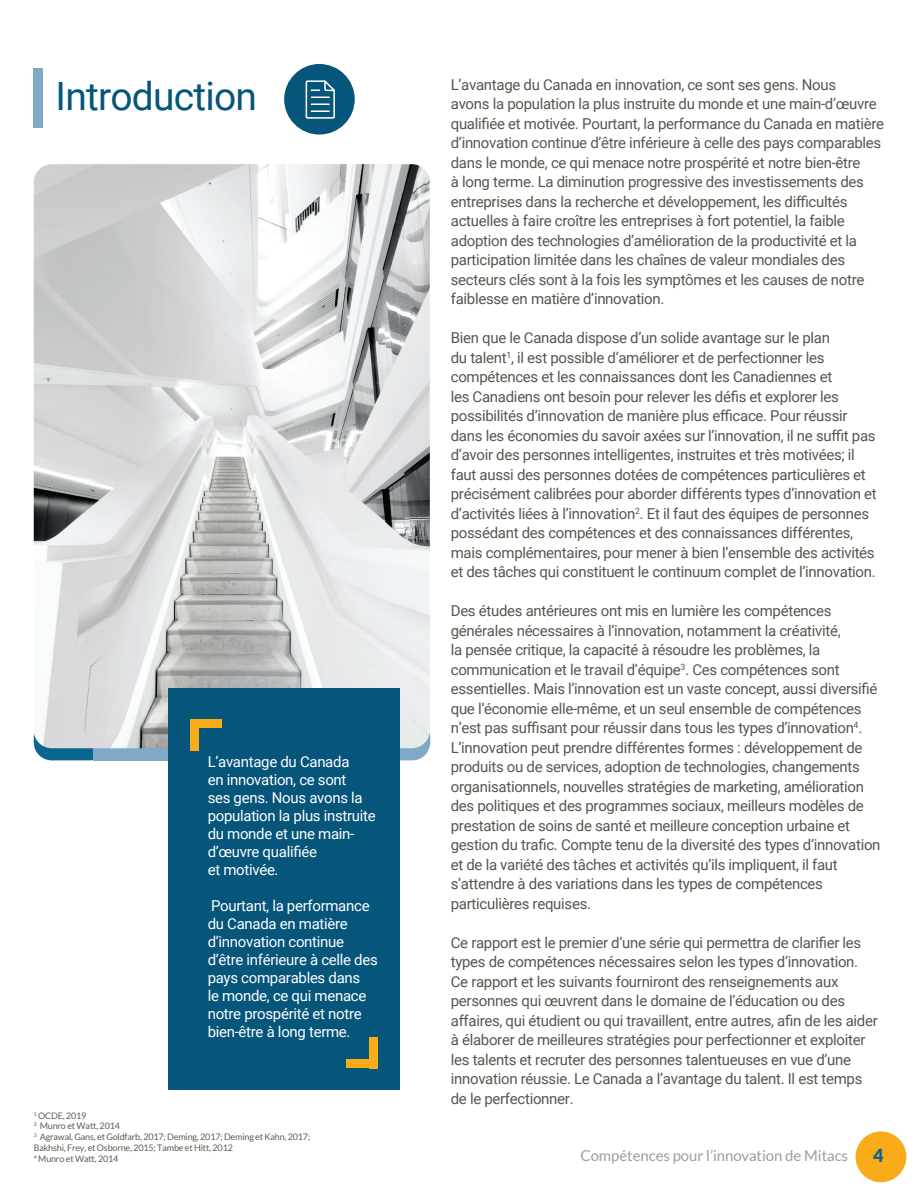
<style>
.page{position:relative;width:918px;height:1188px;background:#fff}
.page>*{position:absolute;margin:0;border:0;box-sizing:border-box;transform-origin:0 0}
.t1{font:39px "Roboto";letter-spacing:-.02em;color:#06557a}
.t2{font:900 18px "Lato";color:#08668f}
.t3{font:15px/19.5px "Roboto";letter-spacing:-.02em;color:#5a544c}
.t4{font:15px/18px "Roboto";letter-spacing:-.02em;color:#fff}
.t5{font:15px "Lato";letter-spacing:-.005em;color:#a19c97}
.t6{font:9px/10.8px "Lato";letter-spacing:-.02em;color:#615b52}
</style>
<div class="page">
<div style="left:856px;top:1132px;width:50px;height:50px;background:#faab1a;border-radius:50%"></div>
<div style="left:856px;top:1132px;width:50px;height:50px;border:1px solid #faab1a;border-radius:50%"></div>
<div style="left:34px;top:720px;width:73px;height:40px;background:#08668f;border-radius:18px"></div>
<div style="left:93px;top:720px;width:119px;height:40px;background:#80a8c7"></div>
<div style="left:311px;top:720px;width:119px;height:40px;background:#80a8c7;border-radius:18px"></div>
<img style="left:34px;top:164px;width:396px;height:584px">
<div style="left:168px;top:688px;width:232px;height:402px;background:#06557a"></div>
<div style="left:190px;top:719px;width:32px;height:9px;background:#faab1a"></div>
<div style="left:190px;top:719px;width:9px;height:32px;background:#faab1a"></div>
<div style="left:369px;top:1037px;width:9px;height:31px;background:#faab1a"></div>
<div style="left:346px;top:1059px;width:32px;height:9px;background:#faab1a"></div>
<div style="left:34px;top:68px;width:9px;height:59px;background:#80a8c7"></div>
<div style="left:284px;top:64px;width:71px;height:71px;background:#06557a;border-radius:50%"></div>
<svg style="left:305px;top:80px;width:30px;height:39px"></svg>
<h1 class="t1" style="left:56px;top:69px;width:203px">Introduction</h1>
<p class="t3" style="left:451px;top:74px;width:435px">L’avantage du Canada en innovation, ce sont ses gens. Nous<br>avons la population la plus instruite du monde et une main-d’œuvre qualifiée et motivée. Pourtant, la performance du Canada en matière d’innovation continue d’être inférieure à celle des pays comparables dans le monde, ce qui menace notre prospérité et notre bien-être<br>à long terme. La diminution progressive des investissements des entreprises dans la recherche et développement, les difficultés actuelles à faire croître les entreprises à fort potentiel, la faible adoption des technologies d’amélioration de la productivité et la participation limitée dans les chaînes de valeur mondiales des secteurs clés sont à la fois les symptômes et les causes de notre faiblesse en matière d’innovation.</p>
<p class="t3" style="left:451px;top:328px;width:427px">Bien que le Canada dispose d’un solide avantage sur le plan<br>du talent<sup>1</sup>, il est possible d’améliorer et de perfectionner les compétences et les connaissances dont les Canadiennes et<br>les Canadiens ont besoin pour relever les défis et explorer les possibilités d’innovation de manière plus efficace. Pour réussir dans les économies du savoir axées sur l’innovation, il ne suffit pas d’avoir des personnes intelligentes, instruites et très motivées; il faut aussi des personnes dotées de compétences particulières et précisément calibrées pour aborder différents types d’innovation et d’activités liées à l’innovation<sup>2</sup>. Et il faut des équipes de personnes possédant des compétences et des connaissances différentes, mais complémentaires, pour mener à bien l’ensemble des activités et des tâches qui constituent le continuum complet de l’innovation.</p>
<p class="t3" style="left:451px;top:601px;width:431px">Des études antérieures ont mis en lumière les compétences générales nécessaires à l’innovation, notamment la créativité,<br>la pensée critique, la capacité à résoudre les problèmes, la communication et le travail d’équipe<sup>3</sup>. Ces compétences sont essentielles. Mais l’innovation est un vaste concept, aussi diversifié que l’économie elle-même, et un seul ensemble de compétences n’est pas suffisant pour réussir dans tous les types d’innovation<sup>4</sup>.<br>L’innovation peut prendre différentes formes : développement de produits ou de services, adoption de technologies, changements organisationnels, nouvelles stratégies de marketing, amélioration des politiques et des programmes sociaux, meilleurs modèles de prestation de soins de santé et meilleure conception urbaine et gestion du trafic. Compte tenu de la diversité des types d’innovation et de la variété des tâches et activités qu’ils impliquent, il faut s’attendre à des variations dans les types de compétences particulières requises.</p>
<p class="t3" style="left:451px;top:932px;width:428px">Ce rapport est le premier d’une série qui permettra de clarifier les types de compétences nécessaires selon les types d’innovation.<br>Ce rapport et les suivants fourniront des renseignements aux personnes qui œuvrent dans le domaine de l’éducation ou des affaires, qui étudient ou qui travaillent, entre autres, afin de les aider à élaborer de meilleures stratégies pour perfectionner et exploiter les talents et recruter des personnes talentueuses en vue d’une innovation réussie. Le Canada a l’avantage du talent. Il est temps de le perfectionner.</p>
<p class="t6" style="left:34px;top:1110px;width:278px"><sup>1</sup> OCDE, 2019<br><sup>2</sup> Munro et Watt, 2014<br><sup>3</sup> Agrawal, Gans, et Goldfarb, 2017; Deming, 2017; Deming et Kahn, 2017; Bakhshi, Frey, et Osborne, 2015; Tambe et Hitt, 2012<br><sup>4</sup> Munro et Watt, 2014</p>
<p class="t4" style="left:208px;top:752px;width:170px">L’avantage du Canada<br>en innovation, ce sont<br>ses gens. Nous avons la population la plus instruite du monde et une main&shy;d’œuvre qualifiée<br>et motivée.</p>
<p class="t4" style="left:208px;top:896px;width:172px">Pourtant, la performance du Canada en matière d’innovation continue d’être inférieure à celle des pays comparables dans<br>le monde, ce qui menace notre prospérité et notre bien-être à long terme.</p>
<p class="t5" style="left:580px;top:1147px;width:269px">Compétences pour l’innovation de Mitacs</p>
<p class="t2" style="left:873px;top:1145px;width:12px">4</p>
</div>
